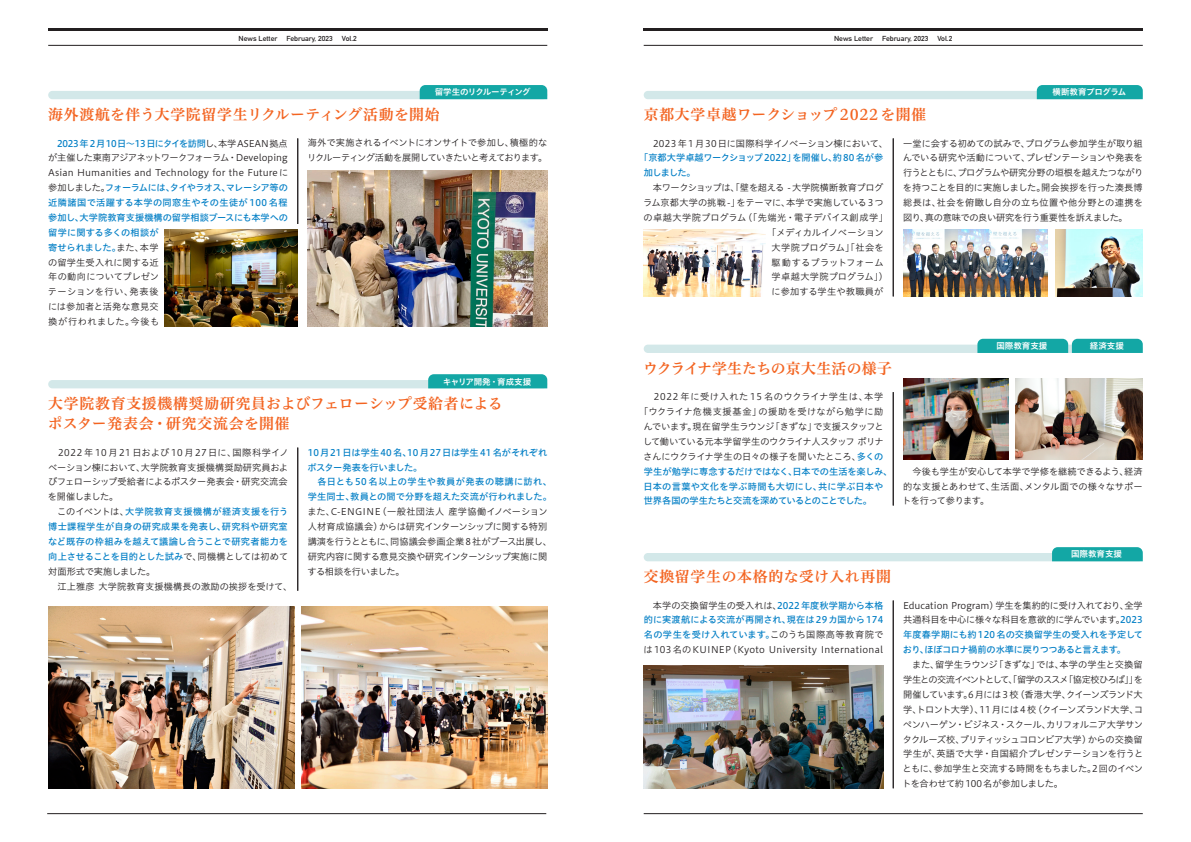
<style>
.page{position:relative;width:1191px;height:842px;background:#fff}
.page>*{position:absolute;margin:0;border:0;box-sizing:border-box;transform-origin:0 0}
.t1{font:14.9px/20px "Hiragino UD Serif Std W6";letter-spacing:.05em;color:#f36421}
.t2{font:14.9px "Hiragino UD Serif Std W6";letter-spacing:.03em;color:#f36421}
.t3{font:14.9px "Hiragino UD Serif Std W6";letter-spacing:.005em;color:#f36421}
.t4{font:9.2px/14.9px "Hiragino UD Sans Std N W3";letter-spacing:-.005em;color:#231f20;text-align:justify}
.t5{font:9.2px/14.9px "Hiragino UD Sans Std N W5";color:#007ec5}
.t6{font:9.2px/14.9px "Hiragino UD Sans Std N W3";letter-spacing:-.025em;color:#231f20}
.t7{font:9.2px/14.9px "Hiragino UD Sans Std N W3";letter-spacing:-.04em;color:#231f20}
.t8{font:9.2px "Hiragino UD Sans Std N W3";letter-spacing:.025em;color:#231f20}
.t9{font:9.2px/14.9px "Hiragino UD Sans Std N W5";letter-spacing:.025em;color:#007ec5}
.t10{font:9.2px "Hiragino UD Sans Std N W3";letter-spacing:.03em;color:#231f20}
.t11{font:9.2px "Hiragino UD Sans Std N W5";letter-spacing:-.03em;color:#007ec5}
.t12{font:9.2px "Hiragino UD Sans Std N W3";letter-spacing:-.03em;color:#231f20}
.t13{font:9.2px "Hiragino UD Sans Std N W3";letter-spacing:.015em;color:#231f20}
.t14{font:9.2px "Hiragino UD Sans Std N W3";letter-spacing:-.035em;color:#231f20}
.t15{font:8.5px "Hiragino UD Sans Std N W6";color:#fff}
.t16{font:8.5px "Hiragino UD Sans Std N W6";letter-spacing:-.08em;color:#fff}
.t17{font:8.5px "Hiragino UD Sans Std N W6";letter-spacing:-.045em;color:#fff}
.t18{font:700 7.1px "DIN Alternate";color:#231f20;scale:1.07 1}
.s1{font-family:"Hiragino UD Sans Std N W3";color:#231f20}
.s2{font-family:"Hiragino UD Sans Std N W5";color:#007ec5}
</style>
<div class="page">
<div style="left:643px;top:345px;width:499px;height:8px;background:#d3e8e9;border-radius:4px"></div>
<div style="left:977px;top:339px;width:165px;height:14px;background:#13a7a5"></div>
<hr style="left:893px;top:392px;width:1px;height:113px;background:#231f20">
<div style="left:643px;top:91px;width:499px;height:8px;background:#d3e8e9;border-radius:4px"></div>
<svg style="left:1036px;top:85px;width:106px;height:14px"></svg>
<hr style="left:893px;top:138px;width:1px;height:158px;background:#231f20">
<div style="left:48px;top:91px;width:499px;height:8px;background:#d3e8e9;border-radius:4px"></div>
<svg style="left:420px;top:85px;width:127px;height:14px;background:#15a7a5"></svg>
<hr style="left:297px;top:138px;width:1px;height:86px;background:#231f20">
<div style="left:48px;top:380px;width:499px;height:8px;background:#d3e8e9;border-radius:4px"></div>
<svg style="left:428px;top:374px;width:119px;height:14px;background:#18a9a7"></svg>
<hr style="left:297px;top:448px;width:1px;height:143px;background:#231f20">
<hr style="left:48px;top:45px;width:499px;height:1px;background:#231f20">
<hr style="left:643px;top:45px;width:499px;height:1px;background:#231f20">
<hr style="left:48px;top:28px;width:499px;height:3px;background:#231f20">
<hr style="left:643px;top:28px;width:499px;height:3px;background:#231f20">
<hr style="left:643px;top:813px;width:499px;height:1px;background:#231f20">
<hr style="left:47px;top:813px;width:499px;height:1px;background:#231f20">
<img style="left:48px;top:607px;width:246px;height:181px">
<img style="left:301px;top:607px;width:246px;height:181px">
<img style="left:903px;top:379px;width:106px;height:81px">
<img style="left:1016px;top:378px;width:126px;height:82px">
<div style="left:643px;top:553px;width:499px;height:8px;background:#d3e8e9;border-radius:4px"></div>
<svg style="left:1052px;top:547px;width:90px;height:14px"></svg>
<hr style="left:893px;top:600px;width:1px;height:188px;background:#231f20">
<img style="left:643px;top:665px;width:240px;height:123px">
<img style="left:308px;top:170px;width:239px;height:157px">
<img style="left:164px;top:230px;width:134px;height:97px">
<img style="left:1055px;top:229px;width:87px;height:68px">
<img style="left:903px;top:229px;width:145px;height:68px">
<img style="left:643px;top:229px;width:123px;height:68px">
<p class="t18" style="left:239px;top:33px;width:38px">News Letter</p>
<p class="t18" style="left:286px;top:33px;width:45px">February, 2023</p>
<p class="t18" style="left:342px;top:33px;width:16px">Vol.2</p>
<p class="t18" style="left:834px;top:33px;width:38px">News Letter</p>
<p class="t18" style="left:882px;top:33px;width:45px">February, 2023</p>
<p class="t18" style="left:937px;top:33px;width:16px">Vol.2</p>
<p class="t16" style="left:435px;top:86px;width:97px">留学生のリクルーティング</p>
<h1 class="t2" style="left:48px;top:103px;width:393px">海外渡航を伴う大学院留学生リクルーティング活動を開始</h1>
<p class="t11" style="left:48px;top:136px;width:241px">　2023年2月10日～13日にタイを訪問<span class="s1">し、本学ASEAN拠点</span></p>
<p class="t4" style="left:48px;top:150px;width:242px">が主催した東南アジアネットワークフォーラム・Developing<br>Asian Humanities and Technology for the Futureに</p>
<p class="t5" style="left:48px;top:180px;width:241px"><span class="s1">参加しました。</span>フォーラムには、タイやラオス、マレーシア等の近隣諸国で活躍する本学の同窓生やその生徒が 100 名程参加し、大学院教育支援機構の留学相談ブースにも本学への留学に関する多くの相談が<br>寄せられました。<span class="s1">また、本学</span></p>
<p class="t4" style="left:48px;top:254px;width:113px">の留学生受入れに関する近年の動向についてプレゼンテーションを行い、発表後には参加者と活発な意見交換が行われました。今後も</p>
<p class="t7" style="left:307px;top:135px;width:242px">海外で実施されるイベントにオンサイトで参加し、積極的なリクルーティング活動を展開していきたいと考えております。</p>
<p class="t15" style="left:443px;top:375px;width:90px">キャリア開発・育成支援</p>
<h1 class="t1" style="left:48px;top:393px;width:456px">大学院教育支援機構奨励研究員およびフェローシップ受給者によるポスター発表会・研究交流会を開催</h1>
<p class="t4" style="left:48px;top:444px;width:242px">　2022 年 10月21日および 10月27日に、国際科学イノベーション棟において、大学院教育支援機構奨励研究員およびフェローシップ受給者によるポスター発表会・研究交流会を開催しました。</p>
<p class="t5" style="left:48px;top:504px;width:242px;text-align:justify"><span class="s1">　このイベントは、</span>大学院教育支援機構が経済支援を行う博士課程学生が自身の研究成果を発表し、研究科や研究室など既存の枠組みを越えて議論し合うことで研究者能力を向上させることを目的とした試み<span class="s1">で、同機構としては初めて</span></p>
<p class="t4" style="left:48px;top:563px;width:246px">対面形式で実施しました。<br>　江上雅彦 大学院教育支援機構長の激励の挨拶を受けて、</p>
<p class="t5" style="left:307px;top:444px;width:246px">10月21日は学生 40 名、10月27日は学生 41 名がそれぞれポスター発表を行いました。<br>　各日とも50 名以上の学生や教員が発表の聴講に訪れ、学生同士、教員との間で分野を超えた交流が行われました。</p>
<p class="t4" style="left:307px;top:504px;width:246px;text-align:left">また、C-ENGINE（一般社団法人 産学協働イノベーション人材育成協議会）からは研究インターンシップに関する特別講演を行うとともに、同協議会参画企業 8 社がブース出展し、研究内容に関する意見交換や研究インターンシップ実施に関する相談を行いました。</p>
<p class="t17" style="left:1052px;top:86px;width:75px">横断教育プログラム</p>
<h1 class="t1" style="left:643px;top:104px;width:284px">京都大学卓越ワークショップ 2022を開催</h1>
<p class="t4" style="left:643px;top:135px;width:246px">　2023 年 1月30日に国際科学イノベーション棟において、</p>
<p class="t5" style="left:643px;top:150px;width:241px;text-indent:-5px">「京都大学卓越ワークショップ2022」を開催し、約80名が参加しました。</p>
<p class="t12" style="left:643px;top:181px;width:241px">　本ワークショップは、「壁を超える - 大学院横断教育プログ</p>
<p class="t4" style="left:643px;top:195px;width:242px">ラム京都大学の挑戦 -」をテーマに、本学で実施している3つ</p>
<p class="t10" style="left:643px;top:210px;width:246px">の卓越大学院プログラム（「先端光・電子デバイス創成学」</p>
<p class="t14" style="left:767px;top:225px;width:118px">「メディカルイノベーション</p>
<p class="t13" style="left:771px;top:240px;width:113px">大学院プログラム」「社会を</p>
<p class="t10" style="left:771px;top:255px;width:113px">駆動するプラットフォーム</p>
<p class="t8" style="left:771px;top:270px;width:118px">学卓越大学院プログラム」）</p>
<p class="t13" style="left:771px;top:285px;width:113px">に参加する学生や教職員が</p>
<p class="t4" style="left:903px;top:135px;width:242px">一堂に会する初めての試みで、プログラム参加学生が取り組んでいる研究や活動について、プレゼンテーションや発表を行うとともに、プログラムや研究分野の垣根を越えたつながりを持つことを目的に実施しました。開会挨拶を行った湊長博総長は、社会を俯瞰し自分の立ち位置や他分野との連携を図り、真の意味での良い研究を行う重要性を訴えました。</p>
<p class="t15" style="left:996px;top:339px;width:53px">国際教育支援</p>
<p class="t15" style="left:1089px;top:339px;width:36px">経済支援</p>
<h1 class="t3" style="left:643px;top:357px;width:250px">ウクライナ学生たちの京大生活の様子</h1>
<p class="t4" style="left:639px;top:389px;width:246px;text-align:center">　2022 年に受け入れた 15 名のウクライナ学生は、本学「ウクライナ危機支援基金」の援助を受けながら勉学に励んでいます。現在留学生ラウンジ「きずな」で支援スタッフとして働いている元本学留学生のウクライナ人スタッフ ポリナさんにウクライナ学生の日々の様子を聞いたところ、<span class="s2">多くの</span></p>
<p class="t5" style="left:643px;top:463px;width:251px">学生が勉学に専念するだけではなく、日本での生活を楽しみ、日本の言葉や文化を学ぶ時間も大切にし、共に学ぶ日本や世界各国の学生たちと交流を深めているとのことでした。</p>
<p class="t4" style="left:902px;top:463px;width:242px">　今後も学生が安心して本学で学修を継続できるよう、経済的な支援とあわせて、生活面、メンタル面での様々なサポートを行って参ります。</p>
<h1 class="t2" style="left:643px;top:565px;width:249px">交換留学生の本格的な受け入れ再開</h1>
<p class="t4" style="left:643px;top:597px;width:241px">　本学の交換留学生の受入れは、<span class="s2">2022年度秋学期から本格</span></p>
<p class="t9" style="left:643px;top:612px;width:241px">的に実渡航による交流が再開され、現在は 29カ国から174名の学生を受け入れています。<span class="s1">このうち国際高等教育院で</span></p>
<p class="t8" style="left:643px;top:643px;width:241px">は 103 名の KUINEP（Kyoto University International</p>
<p class="t15" style="left:1071px;top:548px;width:53px">国際教育支援</p>
<p class="t6" style="left:903px;top:597px;width:241px">Education Program）学生を集約的に受け入れており、全学共通科目を中心に様々な科目を意欲的に学んでいます。<span class="s2">2023</span></p>
<p class="t5" style="left:903px;top:627px;width:242px">年度春学期にも約 120 名の交換留学生の受入れを予定しており、ほぼコロナ禍前の水準に戻りつつあると言えます。</p>
<p class="t4" style="left:902px;top:657px;width:242px">　また、留学生ラウンジ「きずな」では、本学の学生と交換留学生との交流イベントとして、「留学のススメ「協定校ひろば」」を開催しています。6 月には 3 校（香港大学、クイーンズランド大学、トロント大学）、11 月には 4 校（クイーンズランド大学、コペンハーゲン・ビジネス・スクール、カリフォルニア大学サンタクルーズ校、ブリティッシュコロンビア大学）からの交換留学生が、英語で大学・自国紹介プレゼンテーションを行うとともに、参加学生と交流する時間をもちました。2 回のイベントを合わせて約100名が参加しました。</p>
</div>
